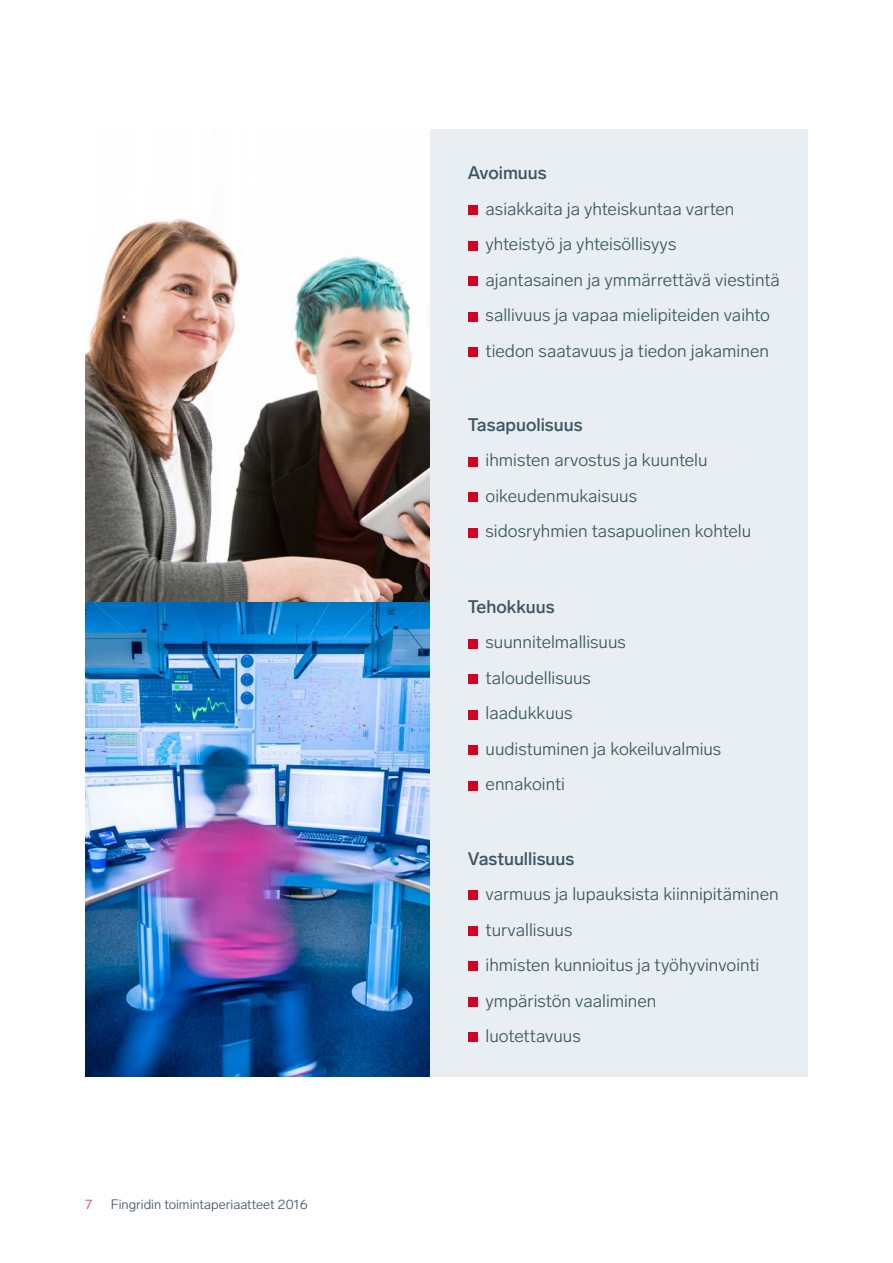
<style>
.page{position:relative;width:893px;height:1263px;background:#fff}
.page>*{position:absolute;margin:0;border:0;box-sizing:border-box;transform-origin:0 0}
.t1{font:300 18px/35.5px "Lab Grotesque";color:#3c5662}
.t2{font:500 18px "Lab Grotesque";color:#3c5662}
.t3{font:300 13.5px "Lab Grotesque";color:#3c5662}
.t4{font:300 13.5px "Lab Grotesque";color:#e53443}
</style>
<div class="page">
<div style="left:408px;top:130px;width:400px;height:947px;background:#e8eef1"></div>
<div style="left:468px;top:205px;width:9px;height:10px;background:#d40122"></div>
<div style="left:468px;top:241px;width:9px;height:9px;background:#d40122"></div>
<div style="left:468px;top:276px;width:9px;height:10px;background:#d40122"></div>
<div style="left:468px;top:312px;width:9px;height:9px;background:#d40122"></div>
<div style="left:468px;top:347px;width:9px;height:10px;background:#d40122"></div>
<div style="left:468px;top:457px;width:9px;height:9px;background:#d40122"></div>
<div style="left:468px;top:492px;width:9px;height:10px;background:#d40122"></div>
<div style="left:468px;top:528px;width:9px;height:9px;background:#d40122"></div>
<div style="left:468px;top:639px;width:9px;height:9px;background:#d40122"></div>
<div style="left:468px;top:674px;width:9px;height:10px;background:#d40122"></div>
<div style="left:468px;top:710px;width:9px;height:9px;background:#d40122"></div>
<div style="left:468px;top:745px;width:9px;height:10px;background:#d40122"></div>
<div style="left:468px;top:781px;width:9px;height:9px;background:#d40122"></div>
<div style="left:468px;top:890px;width:9px;height:10px;background:#d40122"></div>
<div style="left:468px;top:926px;width:9px;height:9px;background:#d40122"></div>
<div style="left:468px;top:961px;width:9px;height:10px;background:#d40122"></div>
<div style="left:468px;top:997px;width:9px;height:9px;background:#d40122"></div>
<div style="left:468px;top:1032px;width:9px;height:10px;background:#d40122"></div>
<img style="left:85px;top:130px;width:344px;height:947px">
<p class="t4" style="left:85px;top:1196px;width:9px">7</p>
<p class="t3" style="left:111px;top:1196px;width:198px">Fingridin toimintaperiaatteet 2016</p>
<p class="t2" style="left:468px;top:162px;width:81px">Avoimuus</p>
<p class="t1" style="left:485px;top:191px;width:296px">asiakkaita ja yhteiskuntaa varten yhteistyö ja yhteisöllisyys<br>ajantasainen ja ymmärrettävä viestintä sallivuus ja vapaa mielipiteiden vaihto tiedon saatavuus ja tiedon jakaminen</p>
<p class="t2" style="left:468px;top:414px;width:116px">Tasapuolisuus</p>
<p class="t1" style="left:486px;top:442px;width:267px">ihmisten arvostus ja kuuntelu oikeudenmukaisuus<br>sidosryhmien tasapuolinen kohtelu</p>
<p class="t2" style="left:468px;top:596px;width:88px">Tehokkuus</p>
<p class="t1" style="left:486px;top:624px;width:237px">suunnitelmallisuus taloudellisuus<br>laadukkuus<br>uudistuminen ja kokeiluvalmius ennakointi</p>
<p class="t2" style="left:468px;top:847px;width:108px">Vastuullisuus</p>
<p class="t1" style="left:485px;top:876px;width:295px">varmuus ja lupauksista kiinnipitäminen turvallisuus<br>ihmisten kunnioitus ja työhyvinvointi ympäristön vaaliminen<br>luotettavuus</p>
</div>
